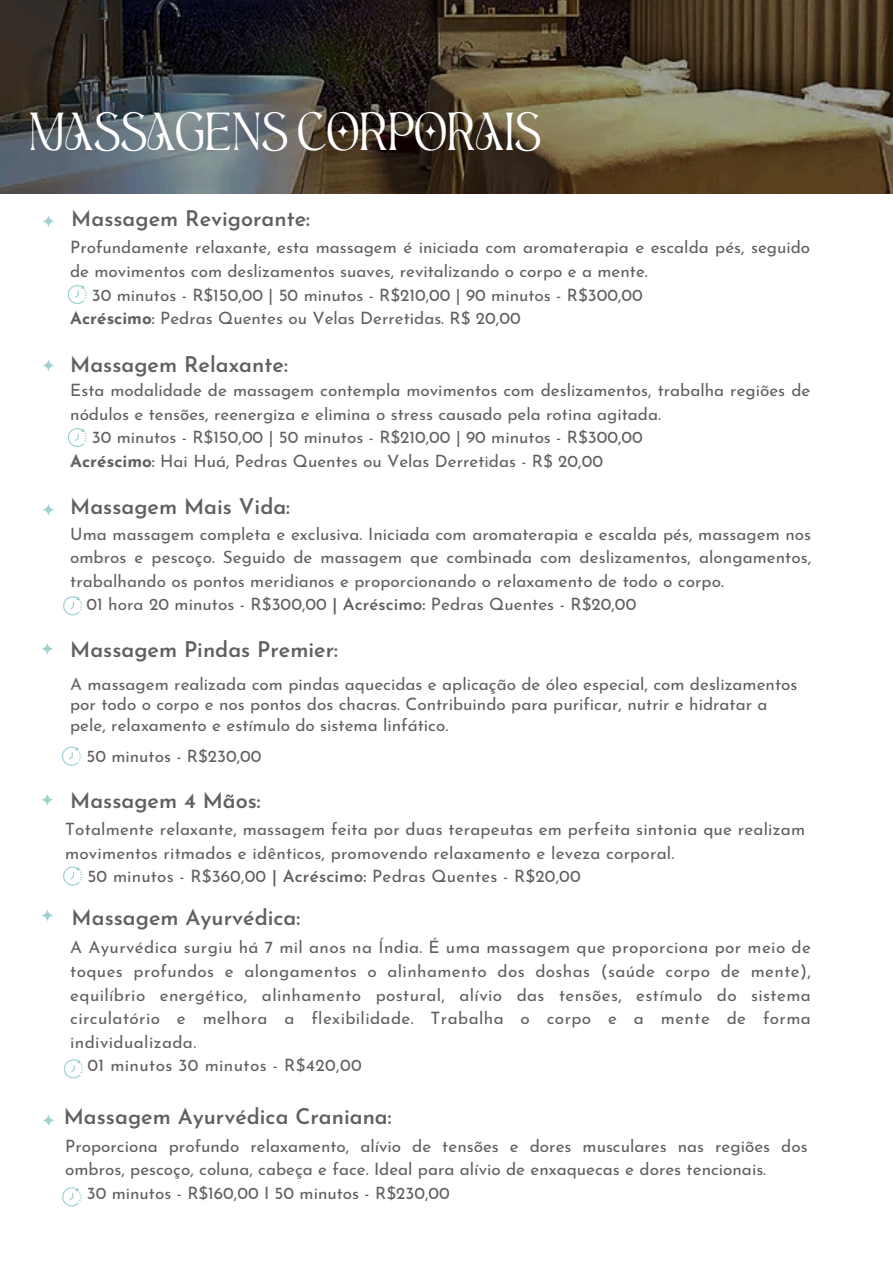
<style>
.page{position:relative;width:893px;height:1264px;background:#fff}
.page>*{position:absolute;margin:0;border:0;box-sizing:border-box;transform-origin:0 0}
.t1{font:46.95px "Aesthetic";color:#fff}
.t2{font:600 21.6px "Josefin Sans";color:#606060}
.t3{font:17.1px/23.7px "Josefin Sans";color:#606060}
.t4{font:17.1px "Josefin Sans";letter-spacing:.02em;color:#606060}
.s1{font-weight:700}
.s2{font-weight:600}
</style>
<div class="page">
<img style="left:0;top:0;width:892px;height:194px">
<svg style="left:42px;top:214px;width:13px;height:14px"></svg>
<svg style="left:42px;top:358px;width:13px;height:14px"></svg>
<svg style="left:42px;top:503px;width:13px;height:13px"></svg>
<svg style="left:41px;top:642px;width:13px;height:13px"></svg>
<svg style="left:41px;top:793px;width:13px;height:13px"></svg>
<svg style="left:41px;top:908px;width:13px;height:14px"></svg>
<svg style="left:42px;top:1113px;width:13px;height:13px"></svg>
<svg style="left:68px;top:285px;width:19px;height:19px"></svg>
<svg style="left:68px;top:428px;width:19px;height:19px"></svg>
<svg style="left:63px;top:596px;width:19px;height:19px"></svg>
<svg style="left:62px;top:746px;width:19px;height:19px"></svg>
<svg style="left:63px;top:866px;width:19px;height:19px"></svg>
<svg style="left:64px;top:1059px;width:19px;height:19px"></svg>
<svg style="left:62px;top:1187px;width:19px;height:19px"></svg>
<p class="t1" style="left:29px;top:112px;width:513px">MASSAGENS CORPORAIS</p>
<h2 class="t2" style="left:71px;top:209px;width:240px">Massagem Revigorante:</h2>
<p class="t3" style="left:70px;top:237px;width:741px">Profundamente relaxante, esta massagem é iniciada com aromaterapia e escalda pés, seguido de movimentos com deslizamentos suaves, revitalizando o corpo e a mente.</p>
<p class="t3" style="left:92px;top:284px;width:552px">30 minutos - R$150,00 | 50 minutos - R$210,00 | 90 minutos - R$300,00</p>
<p class="t3" style="left:70px;top:308px;width:452px"><span class="s1">Acréscimo</span><span class="s2">:</span> Pedras Quentes ou Velas Derretidas. R$ 20,00</p>
<p class="t2" style="left:70px;top:356px;width:219px">Massagem Relaxante:</p>
<p class="t3" style="left:70px;top:380px;width:741px">Esta modalidade de massagem contempla movimentos com deslizamentos, trabalha regiões de nódulos e tensões, reenergiza e elimina o stress causado pela rotina agitada.</p>
<p class="t3" style="left:92px;top:427px;width:552px">30 minutos - R$150,00 | 50 minutos - R$210,00 | 90 minutos - R$300,00</p>
<p class="t3" style="left:70px;top:450px;width:534px"><span class="s1">Acréscimo</span><span class="s2">:</span> Hai Huá, Pedras Quentes ou Velas Derretidas - R$ 20,00</p>
<h2 class="t2" style="left:70px;top:497px;width:221px">Massagem Mais Vida:</h2>
<p class="t3" style="left:70px;top:523px;width:742px;text-align:justify">Uma massagem completa e exclusiva. Iniciada com aromaterapia e escalda pés, massagem nos ombros e pescoço. Seguido de massagem que combinada com deslizamentos, alongamentos, trabalhando os pontos meridianos e proporcionando o relaxamento de todo o corpo.</p>
<h2 class="t3" style="left:86px;top:594px;width:551px">01 hora 20 minutos - R$300,00 <span class="s2">| Acréscimo:</span> Pedras Quentes - R$20,00</h2>
<p class="t2" style="left:70px;top:641px;width:269px">Massagem Pindas Premier:</p>
<p class="t3" style="left:70px;top:675px;width:728px;line-height:20.2px">A massagem realizada com pindas aquecidas e aplicação de óleo especial, com deslizamentos por todo o corpo e nos pontos dos chacras. Contribuindo para purificar, nutrir e hidratar a pele, relaxamento e estímulo do sistema linfático.</p>
<p class="t3" style="left:86px;top:745px;width:177px">50 minutos - R$230,00</p>
<h1 class="t2" style="left:70px;top:792px;width:192px">Massagem 4 Mãos:</h1>
<p class="t3" style="left:65px;top:818px;width:741px">Totalmente relaxante, massagem feita por duas terapeutas em perfeita sintonia que realizam movimentos ritmados e idênticos, promovendo relaxamento e leveza corporal.</p>
<p class="t3" style="left:87px;top:866px;width:494px">50 minutos - R$360,00 <span class="s2">| Acréscimo:</span> Pedras Quentes - R$20,00</p>
<p class="t2" style="left:72px;top:909px;width:230px">Massagem Ayurvédica:</p>
<h2 class="t3" style="left:70px;top:937px;width:741px;text-align:justify">A Ayurvédica surgiu há 7 mil anos na Índia. É uma massagem que proporciona por meio de toques profundos e alongamentos o alinhamento dos doshas (saúde corpo de mente), equilíbrio energético, alinhamento postural, alívio das tensões, estímulo do sistema circulatório e melhora a flexibilidade. Trabalha o corpo e a mente de forma individualizada.</h2>
<p class="t4" style="left:88px;top:1058px;width:275px">01 minutos 30 minutos - R$420,00</p>
<p class="t2" style="left:64px;top:1108px;width:329px">Massagem Ayurvédica Craniana:</p>
<p class="t3" style="left:65px;top:1135px;width:743px">Proporciona profundo relaxamento, alívio de tensões e dores musculares nas regiões dos ombros, pescoço, coluna, cabeça e face. Ideal para alívio de enxaquecas e dores tencionais.</p>
<p class="t3" style="left:87px;top:1182px;width:364px">30 minutos - R$160,00 I 50 minutos - R$230,00</p>
</div>
